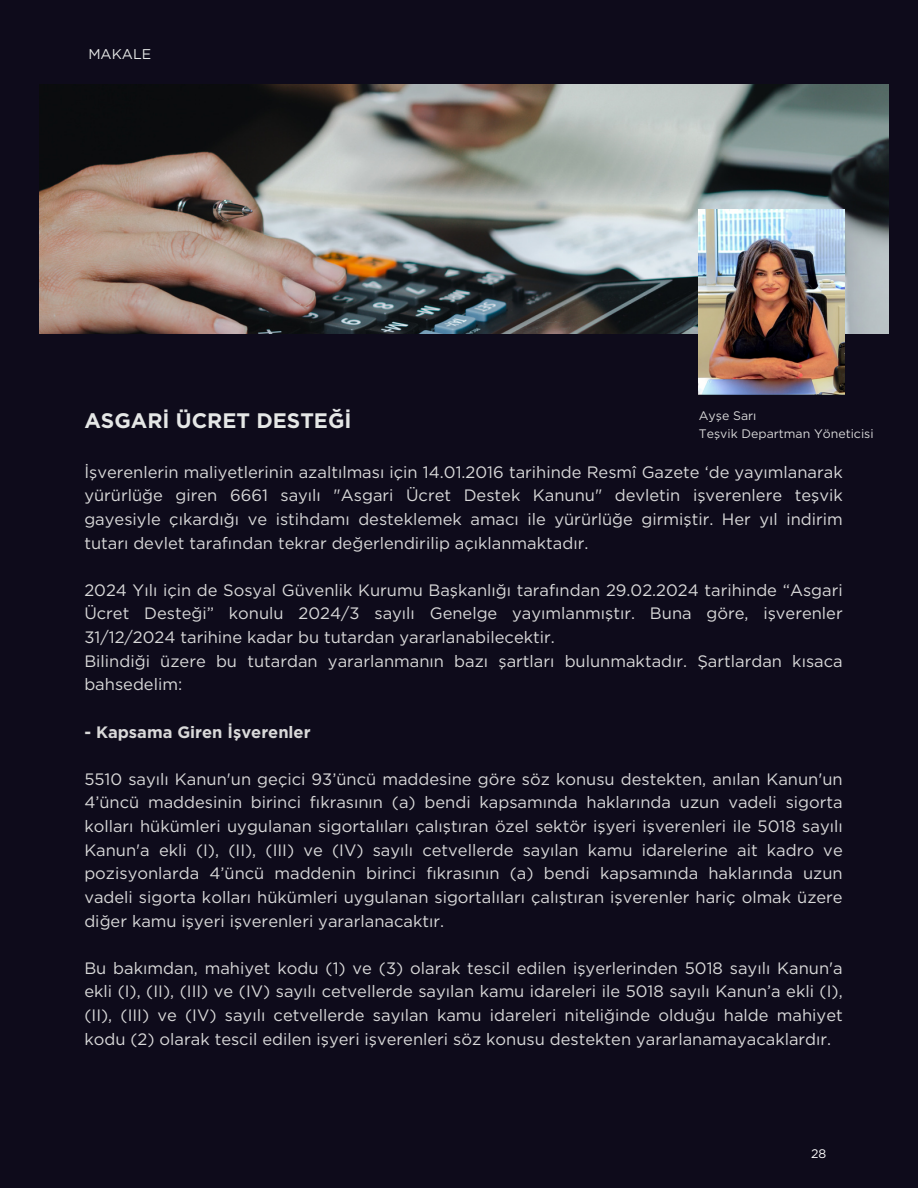
<style>
.page{position:relative;width:918px;height:1188px;background:#0e0b1b}
.page>*{position:absolute;margin:0;border:0;box-sizing:border-box;transform-origin:0 0}
.t1{font:700 21px "Gotham";color:#e5e7e6}
.t2{font:16.5px/23.7px "Gotham";color:#d9d9d9;text-align:justify}
.t3{font:700 16.5px "Gotham";color:#d9d9d9}
.t4{font:14.1px "Gotham";color:#e5e7e6}
.t5{font:12.3px "Gotham";color:#d9d9d9}
.t6{font:12.3px "Gotham";color:#fff}
</style>
<div class="page">
<img style="left:39px;top:84px;width:849px;height:250px">
<img style="left:699px;top:209px;width:145px;height:186px">
<h2 class="t4" style="left:88px;top:46px;width:64px">MAKALE</h2>
<p class="t1" style="left:84px;top:408px;width:269px">ASGARİ ÜCRET DESTEĞİ</p>
<h3 class="t5" style="left:699px;top:409px;width:59px">Ayşe Sarı</h3>
<h3 class="t5" style="left:699px;top:426px;width:174px">Teşvi k Departman Yöneticisi</h3>
<h4 class="t2" style="left:84px;top:460px;width:760px">İşverenleri n maliyetleri ni n azaltılması içi n 14.01.2016 tari hi nde Resmî Gazete ‘de yayımlanarak yürürlüğe gi ren 6661 sayılı "Asgari Ücret Destek Kanunu" devleti n işverenlere teşvi k gayesiyle çıkardığı ve isti hdamı desteklemek amacı i le yürürlüğe gi rmişti r. Her yıl i ndi ri m tutarı devlet tarafından tekrar değerlendi ri li p açıklanmaktadır.</h4>
<p class="t2" style="left:84px;top:578px;width:760px;text-align:left">2024 Yılı içi n de Sosyal Güvenli k Kurumu Başkanlığı tarafından 29.02.2024 tari hi nde “Asgari Ücret Desteği” konulu 2024/3 sayılı Genelge yayımlanmıştır. Buna göre, işverenler 31/12/2024 tari hi ne kadar bu tutardan yararlanabi lecekti r.<br>Bi li ndiği üzere bu tutardan yararlanmanın bazı şartları bulunmaktadır. Şartlardan kısaca bahsedeli m:</p>
<p class="t3" style="left:84px;top:722px;width:228px">- Kapsama Giren İşverenler</p>
<h3 class="t2" style="left:84px;top:767px;width:760px">5510 sayılı Kanun'un geçici 93’üncü maddesi ne göre söz konusu destekten, anılan Kanun'un 4’üncü maddesi ni n bi ri nci fıkrasının (a) bendi kapsamında haklarında uzun vadeli sigorta kolları hükümleri uygulanan sigortalıları çalıştıran özel sektör işyeri işverenleri i le 5018 sayılı Kanun'a ekli (I), (II), (III) ve (IV) sayılı cetvellerde sayılan kamu idarelerine ait kadro ve pozisyonlarda 4’üncü maddeni n bi ri nci fıkrasının (a) bendi kapsamında haklarında uzun vadeli sigorta kolları hükümleri uygulanan sigortalıları çalıştıran işverenler hariç olmak üzere diğer kamu işyeri işverenleri yararlanacaktır.</h3>
<h3 class="t2" style="left:84px;top:956px;width:760px">Bu bakımdan, mahiyet kodu (1) ve (3) olarak tesci l edi len işyerleri nden 5018 sayılı Kanun'a ekli (I), (II), (III) ve (IV) sayılı cetvellerde sayılan kamu idareleri ile 5018 sayılı Kanun’a ekli (I), (II), (III) ve (IV) sayılı cetvellerde sayılan kamu idareleri niteliğinde olduğu halde mahiyet kodu (2) olarak tesci l edi len işyeri işverenleri söz konusu destekten yararlanamayacaklardır.</h3>
<p class="t6" style="left:811px;top:1146px;width:17px">28</p>
</div>
